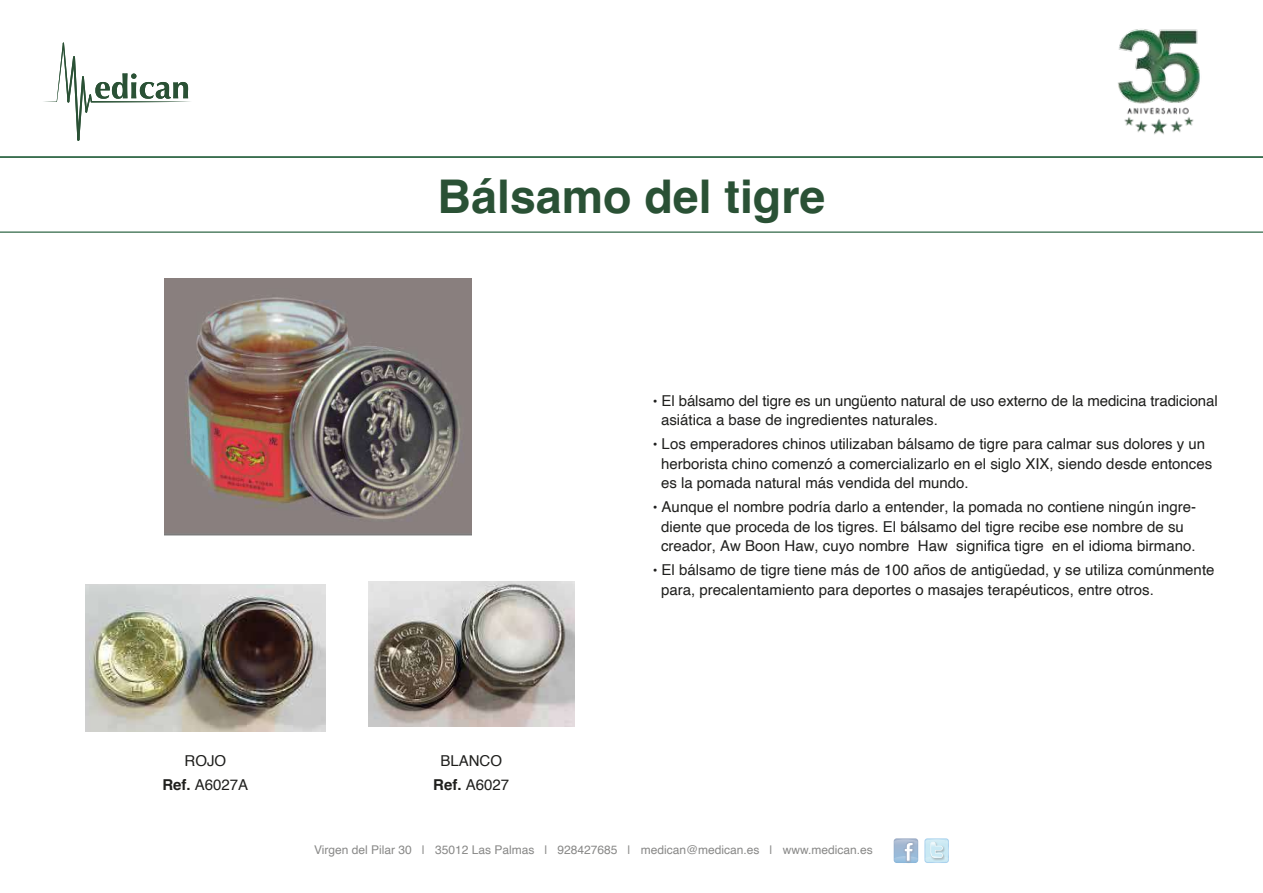
<style>
.page{position:relative;width:1263px;height:893px;background:#fff}
.page>*{position:absolute;margin:0;border:0;box-sizing:border-box;transform-origin:0 0}
.t1{font:700 46.5px "Helvetica";color:#2a5135}
.t2{font:15px/19.5px "Helvetica";color:#1f1f1d;text-align:center}
.t3{font:12px "Helvetica";color:#888887}
.s1{font-weight:700}
.s2{font-size:13.5px;color:#1f1f1e}
</style>
<div class="page">
<img style="left:165px;top:278px;width:306px;height:257px">
<svg style="left:44px;top:42px;width:147px;height:99px"></svg>
<svg style="left:894px;top:838px;width:24px;height:25px"></svg>
<svg style="left:894px;top:839px;width:24px;height:24px"></svg>
<svg style="left:924px;top:838px;width:25px;height:25px"></svg>
<svg style="left:924px;top:839px;width:25px;height:24px"></svg>
<hr style="left:0;top:156px;width:1263px;height:2px;background:#1a5733">
<hr style="left:0;top:232px;width:1263px;height:1px;background:#1a5733">
<img style="left:1118px;top:29px;width:82px;height:106px">
<img style="left:368px;top:581px;width:207px;height:146px">
<img style="left:85px;top:584px;width:241px;height:147px">
<h1 class="t1" style="left:438px;top:168px;width:389px">Bálsamo del tigre</h1>
<p class="t2" style="left:162px;top:749px;width:87px;line-height:24px">ROJO<br><span class="s1">Ref.</span> A6027A</p>
<p class="t2" style="left:433px;top:749px;width:77px;line-height:24px">BLANCO<br><span class="s1">Ref.</span> A6027</p>
<p class="t2" style="left:661px;top:391px;width:558px;text-align:left;text-indent:-8px"><span class="s2">•</span> El bálsamo del tigre es un ungüento natural de uso externo de la medicina tradicional asiática a base de ingredientes naturales.</p>
<p class="t2" style="left:661px;top:435px;width:553px;text-align:left;text-indent:-8px"><span class="s2">•</span> Los emperadores chinos utilizaban bálsamo de tigre para calmar sus dolores y un herborista chino comenzó a comercializarlo en el siglo XIX, siendo desde entonces es la pomada natural más vendida del mundo.</p>
<p class="t2" style="left:653px;top:498px;width:545px"><span class="s2">•</span> Aunque el nombre podría darlo a entender, la pomada no contiene ningún ingre&shy;diente que proceda de los tigres. El bálsamo del tigre recibe ese nombre de su creador, Aw Boon Haw, cuyo nombre Haw significa tigre en el idioma birmano.</p>
<p class="t2" style="left:661px;top:561px;width:555px;text-align:left;text-indent:-8px"><span class="s2">•</span> El bálsamo de tigre tiene más de 100 años de antigüedad, y se utiliza comúnmente para, precalentamiento para deportes o masajes terapéuticos, entre otros.</p>
<p class="t3" style="left:314px;top:841px;width:560px">Virgen del Pilar 30 | 35012 Las Palmas | 928427685 | medican@medican.es | www.medican.es</p>
</div>
